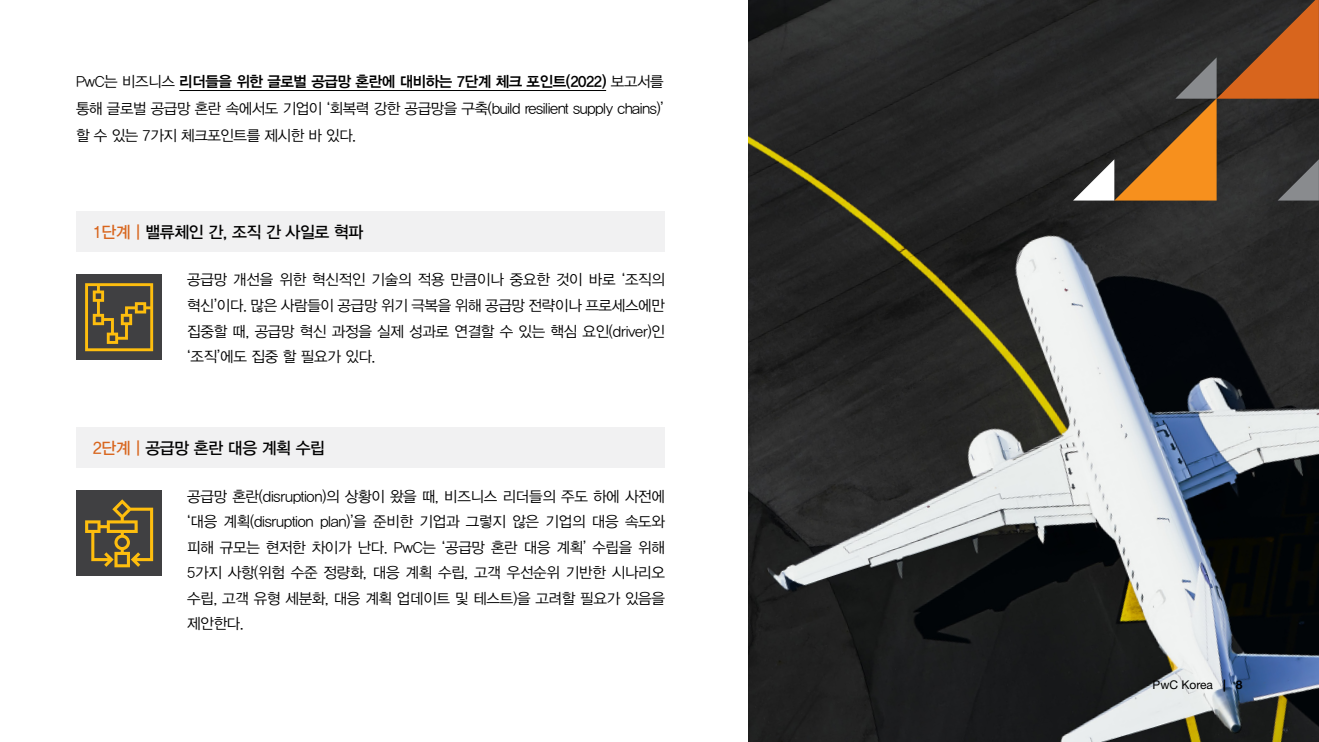
<style>
.page{position:relative;width:1319px;height:742px;background:#fff}
.page>*{position:absolute;margin:0;border:0;box-sizing:border-box;transform-origin:0 0}
.t1{font:16.5px "YDVYGO33";letter-spacing:-.03em;color:#000}
.t2{font:15px/25.5px "YDVYGO32";letter-spacing:-.02em;color:#000;text-align:justify}
.t3{font:15px "YDVYGO34";letter-spacing:-.03em;color:#000}
.t4{font:12px "Helvetica Neue";color:#000}
.s1{font-family:"YDVYGO32"}
.s2{color:#d8651d}
.s3{font-weight:700}
</style>
<div class="page">
<hr style="left:179px;top:90px;width:427px;height:1px;background:#000">
<div style="left:77px;top:212px;width:588px;height:40px;background:#f1f1f2"></div>
<div style="left:77px;top:428px;width:588px;height:40px;background:#f1f1f2"></div>
<div style="left:77px;top:275px;width:85px;height:85px;background:#404042"></div>
<svg style="left:85px;top:283px;width:68px;height:68px"></svg>
<img style="left:748px;top:0;width:570px;height:742px">
<div style="left:77px;top:491px;width:85px;height:85px;background:#404042"></div>
<svg style="left:85px;top:499px;width:68px;height:68px"></svg>
<svg style="left:1072px;top:0;width:247px;height:201px;background:#57412d"></svg>
<p class="t3" style="left:76px;top:71px;width:589px"><span class="s1">PwC는 비즈니스</span> 리더들을 위한 글로벌 공급망 혼란에 대비하는 7단계 체크 포인트(2022) <span class="s1">보고서를</span></p>
<p class="t2" style="left:76px;top:94px;width:589px;line-height:27px">통해 글로벌 공급망 혼란 속에서도 기업이 ‘회복력 강한 공급망을 구축(build resilient supply chains)’ 할 수 있는 7가지 체크포인트를 제시한 바 있다.</p>
<p class="t1" style="left:93px;top:221px;width:272px"><span class="s2">1단계 |</span> 밸류체인 간, 조직 간 사일로 혁파</p>
<p class="t2" style="left:187px;top:266px;width:479px">공급망 개선을 위한 혁신적인 기술의 적용 만큼이나 중요한 것이 바로 ‘조직의 혁신’이다. 많은 사람들이 공급망 위기 극복을 위해 공급망 전략이나 프로세스에만 집중할 때, 공급망 혁신 과정을 실제 성과로 연결할 수 있는 핵심 요인(driver)인 ‘조직’에도 집중 할 필요가 있다.</p>
<p class="t1" style="left:93px;top:437px;width:234px"><span class="s2">2단계 |</span> 공급망 혼란 대응 계획 수립</p>
<p class="t2" style="left:187px;top:482px;width:479px">공급망 혼란(disruption)의 상황이 왔을 때, 비즈니스 리더들의 주도 하에 사전에 ‘대응 계획(disruption plan)’을 준비한 기업과 그렇지 않은 기업의 대응 속도와 피해 규모는 현저한 차이가 난다. PwC는 ‘공급망 혼란 대응 계획’ 수립을 위해 5가지 사항(위험 수준 정량화, 대응 계획 수립, 고객 우선순위 기반한 시나리오 수립, 고객 유형 세분화, 대응 계획 업데이트 및 테스트)을 고려할 필요가 있음을 제안한다.</p>
<p class="t4" style="left:1152px;top:677px;width:91px">PwC Korea <span class="s3">| 8</span></p>
</div>
